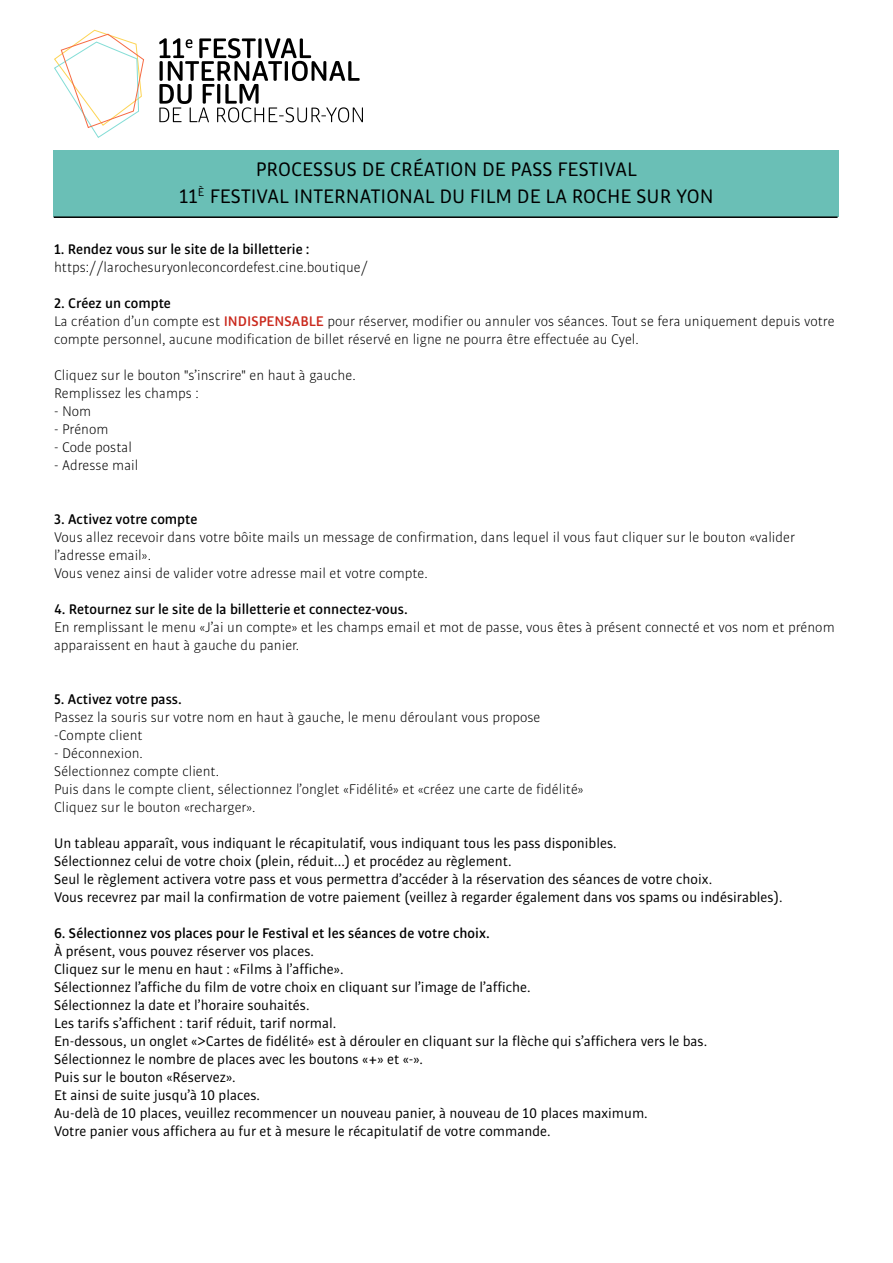
<style>
.page{position:relative;width:893px;height:1263px;background:#fff}
.page>*{position:absolute;margin:0;border:0;box-sizing:border-box;transform-origin:0 0}
.t1{font:21px/27px "Bulo Rounded";color:#000;text-align:center}
.t2{font:15px/18px "Bulo Rounded";color:#000}
.t3{font:300 15px/18px "Bulo Rounded";color:#000}
.t4{font:500 15px "Bulo Rounded";color:#000}
.s1{font-weight:500}
.s2{font-weight:500;color:#ca291d}
</style>
<div class="page">
<div style="left:54px;top:150px;width:785px;height:66px;background:#6abfb6"></div>
<svg style="left:54px;top:29px;width:90px;height:109px"></svg>
<svg style="left:159px;top:38px;width:204px;height:84px"></svg>
<hr style="left:54px;top:216px;width:783px;height:2px;background:#000">
<h1 class="t1" style="left:179px;top:156px;width:536px">PROCESSUS DE CRÉATION DE PASS FESTIVAL<br>11<sup>È</sup> FESTIVAL INTERNATIONAL DU FILM DE LA ROCHE SUR YON</h1>
<p class="t4" style="left:54px;top:240px;width:257px">1. Rendez vous sur le site de la billetterie :</p>
<p class="t3" style="left:54px;top:258px;width:315px">https://larochesuryonleconcordefest.cine.boutique/</p>
<p class="t3" style="left:54px;top:294px;width:782px"><span class="s1">2. Créez un compte<br></span>La création d’un compte est <span class="s2">INDISPENSABLE</span> pour réserver, modifier ou annuler vos séances. Tout se fera uniquement depuis votre compte personnel, aucune modification de billet réservé en ligne ne pourra être effectuée au Cyel.</p>
<p class="t3" style="left:54px;top:366px;width:303px">Cliquez sur le bouton "s’inscrire" en haut à gauche.<br>Remplissez les champs :</p>
<p class="t3" style="left:54px;top:402px;width:39px">- Nom</p>
<p class="t3" style="left:54px;top:420px;width:56px">- Prénom</p>
<p class="t3" style="left:54px;top:438px;width:80px">- Code postal</p>
<p class="t3" style="left:54px;top:456px;width:86px">- Adresse mail</p>
<p class="t4" style="left:54px;top:510px;width:145px">3. Activez votre compte</p>
<p class="t3" style="left:54px;top:528px;width:743px">Vous allez recevoir dans votre bôite mails un message de confirmation, dans lequel il vous faut cliquer sur le bouton «valider l’adresse email».<br>Vous venez ainsi de valider votre adresse mail et votre compte.</p>
<p class="t4" style="left:54px;top:600px;width:355px">4. Retournez sur le site de la billetterie et connectez-vous.</p>
<p class="t3" style="left:54px;top:618px;width:782px">En remplissant le menu «J’ai un compte» et les champs email et mot de passe, vous êtes à présent connecté et vos nom et prénom apparaissent en haut à gauche du panier.</p>
<p class="t4" style="left:54px;top:690px;width:129px">5. Activez votre pass.</p>
<p class="t3" style="left:54px;top:708px;width:488px">Passez la souris sur votre nom en haut à gauche, le menu déroulant vous propose -Compte client</p>
<p class="t3" style="left:54px;top:744px;width:531px">- Déconnexion.<br>Sélectionnez compte client.<br>Puis dans le compte client, sélectionnez l’onglet «Fidélité» et «créez une carte de fidélité» Cliquez sur le bouton «recharger».</p>
<p class="t2" style="left:54px;top:834px;width:730px">Un tableau apparaît, vous indiquant le récapitulatif, vous indiquant tous les pass disponibles.<br>Sélectionnez celui de votre choix (plein, réduit...) et procédez au règlement.<br>Seul le règlement activera votre pass et vous permettra d’accéder à la réservation des séances de votre choix.<br>Vous recevrez par mail la confirmation de votre paiement (veillez à regarder également dans vos spams ou indésirables).</p>
<p class="t4" style="left:54px;top:924px;width:437px">6. Sélectionnez vos places pour le Festival et les séances de votre choix.</p>
<p class="t2" style="left:54px;top:942px;width:655px">À présent, vous pouvez réserver vos places.<br>Cliquez sur le menu en haut : «Films à l’affiche».<br>Sélectionnez l’affiche du film de votre choix en cliquant sur l’image de l’affiche.<br>Sélectionnez la date et l’horaire souhaités.<br>Les tarifs s’affichent : tarif réduit, tarif normal.<br>En-dessous, un onglet «&gt;Cartes de fidélité» est à dérouler en cliquant sur la flèche qui s’affichera vers le bas.<br>Sélectionnez le nombre de places avec les boutons «+» et «-».<br>Puis sur le bouton «Réservez».<br>Et ainsi de suite jusqu’à 10 places.<br>Au-delà de 10 places, veuillez recommencer un nouveau panier, à nouveau de 10 places maximum.<br>Votre panier vous affichera au fur et à mesure le récapitulatif de votre commande.</p>
</div>
